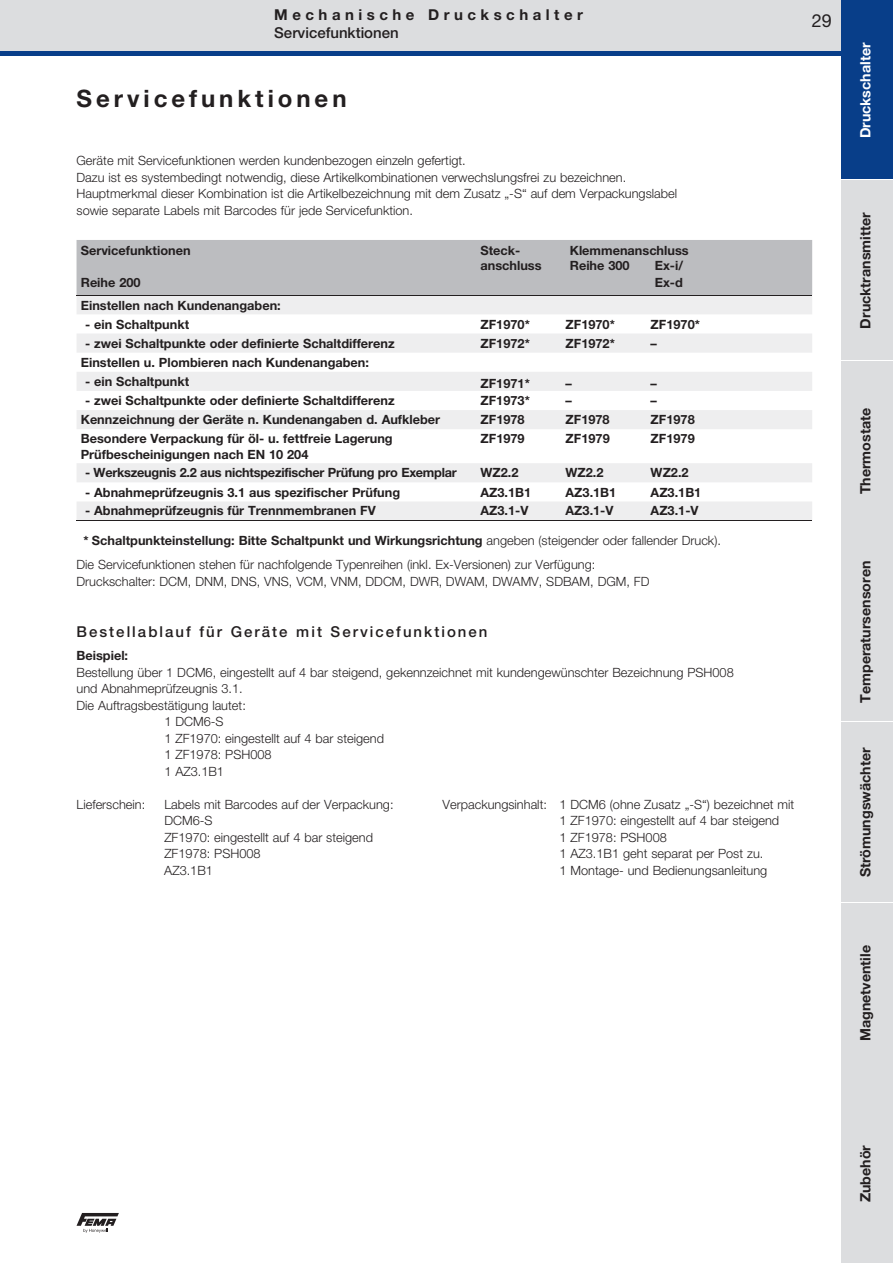
<style>
.page{position:relative;width:893px;height:1263px;background:#fff}
.page>*{position:absolute;margin:0;border:0;box-sizing:border-box;transform-origin:0 0}
.t1{font:700 24px "Helvetica Neue LT Pro";letter-spacing:.165em;color:#231f20}
.t2{font:18px "Helvetica Neue LT Pro";color:#231f20}
.t3{font:500 15px "Helvetica Neue LT Pro";letter-spacing:.135em;color:#231f20}
.t4{font:700 15px "Helvetica Neue LT Pro";letter-spacing:.3em;color:#231f20}
.t5{font:500 15px "Helvetica Neue LT Pro";color:#231f20}
.t6{font:700 14.25px "Helvetica Neue LT Pro";color:#231f20}
.t7{font:700 14.25px "Helvetica Neue LT Pro";color:#fff}
.t8{font:300 12.75px/16.5px "Helvetica Neue LT Pro";color:#231f20}
.t9{font:700 12.75px/16.5px "Helvetica Neue LT Pro";color:#231f20}
.t10{font:700 12.75px "Helvetica Neue LT Pro";letter-spacing:-.02em;color:#231f20}
.s1{font-weight:300}
</style>
<div class="page">
<div style="left:0;top:0;width:842px;height:51px;background:#dcdddf"></div>
<div style="left:842px;top:0;width:51px;height:180px;background:#083e89"></div>
<div style="left:842px;top:180px;width:51px;height:181px;background:#dcdddf"></div>
<hr style="left:842px;top:360px;width:51px;height:2px;background:#fff">
<div style="left:842px;top:361px;width:51px;height:180px;background:#dcdddf"></div>
<div style="left:842px;top:542px;width:51px;height:180px;background:#dcdddf"></div>
<div style="left:842px;top:722px;width:51px;height:181px;background:#dcdddf"></div>
<hr style="left:842px;top:902px;width:51px;height:2px;background:#fff">
<div style="left:842px;top:903px;width:51px;height:180px;background:#dcdddf"></div>
<div style="left:842px;top:1084px;width:51px;height:179px;background:#dcdddf"></div>
<hr style="left:0;top:51px;width:842px;height:4px;background:#083e89">
<div style="left:77px;top:240px;width:735px;height:55px;background:#bcbdc0"></div>
<svg style="left:77px;top:296px;width:735px;height:224px;fill:#f3f3f4"></svg>
<hr style="left:77px;top:295px;width:399px;height:1px;background:#231f20">
<hr style="left:476px;top:295px;width:85px;height:1px;background:#231f20">
<hr style="left:561px;top:295px;width:85px;height:1px;background:#231f20">
<hr style="left:646px;top:295px;width:166px;height:1px;background:#231f20">
<hr style="left:77px;top:520px;width:399px;height:1px;background:#231f20">
<hr style="left:476px;top:520px;width:85px;height:1px;background:#231f20">
<hr style="left:561px;top:520px;width:85px;height:1px;background:#231f20">
<hr style="left:646px;top:520px;width:166px;height:1px;background:#231f20">
<svg style="left:77px;top:1213px;width:42px;height:20px"></svg>
<p class="t4" style="left:274px;top:5px;width:310px">Mechanische Druckschalter</p>
<p class="t5" style="left:274px;top:24px;width:126px">Servicefunktionen</p>
<h2 class="t2" style="left:812px;top:10px;width:22px">29</h2>
<h1 class="t1" style="left:77px;top:84px;width:272px">Servicefunktionen</h1>
<p class="t8" style="left:77px;top:152px;width:602px">Geräte mit Servicefunktionen werden kundenbezogen einzeln gefertigt.<br>Dazu ist es systembedingt notwendig, diese Artikelkombinationen verwechslungsfrei zu bezeichnen.<br>Hauptmerkmal dieser Kombination ist die Artikelbezeichnung mit dem Zusatz „-S“ auf dem Verpackungslabel sowie separate Labels mit Barcodes für jede Servicefunktion.</p>
<p class="t9" style="left:81px;top:242px;width:111px">Servicefunktionen</p>
<p class="t9" style="left:480px;top:242px;width:41px">Steck-</p>
<p class="t9" style="left:570px;top:242px;width:120px">Klemmenanschluss</p>
<p class="t9" style="left:81px;top:274px;width:61px">Reihe 200</p>
<p class="t9" style="left:480px;top:257px;width:63px">anschluss</p>
<p class="t9" style="left:570px;top:257px;width:61px">Reihe 300</p>
<p class="t9" style="left:655px;top:257px;width:30px">Ex-i/<br>Ex-d</p>
<p class="t9" style="left:81px;top:296px;width:201px">Einstellen nach Kundenangaben:</p>
<p class="t9" style="left:85px;top:315px;width:106px">- ein Schaltpunkt</p>
<p class="t9" style="left:480px;top:315px;width:51px">ZF1970*</p>
<p class="t9" style="left:566px;top:315px;width:51px">ZF1970*</p>
<p class="t9" style="left:651px;top:315px;width:51px">ZF1970*</p>
<p class="t9" style="left:85px;top:335px;width:311px">- zwei Schaltpunkte oder definierte Schaltdifferenz</p>
<p class="t9" style="left:480px;top:335px;width:51px">ZF1972*</p>
<p class="t9" style="left:566px;top:335px;width:51px">ZF1972*</p>
<p class="t9" style="left:651px;top:335px;width:8px">–</p>
<p class="t9" style="left:81px;top:354px;width:290px">Einstellen u. Plombieren nach Kundenangaben:</p>
<p class="t9" style="left:85px;top:373px;width:106px">- ein Schaltpunkt</p>
<p class="t9" style="left:480px;top:375px;width:51px">ZF1971*</p>
<p class="t9" style="left:566px;top:375px;width:8px">–</p>
<p class="t9" style="left:651px;top:375px;width:8px">–</p>
<p class="t9" style="left:85px;top:392px;width:311px">- zwei Schaltpunkte oder definierte Schaltdifferenz</p>
<p class="t9" style="left:480px;top:392px;width:51px">ZF1973*</p>
<p class="t9" style="left:566px;top:392px;width:8px">–</p>
<p class="t9" style="left:651px;top:392px;width:8px">–</p>
<p class="t9" style="left:81px;top:411px;width:361px">Kennzeichnung der Geräte n. Kundenangaben d. Aufkleber</p>
<p class="t9" style="left:480px;top:411px;width:46px">ZF1978</p>
<p class="t9" style="left:566px;top:411px;width:46px">ZF1978</p>
<p class="t9" style="left:651px;top:411px;width:46px">ZF1978</p>
<p class="t9" style="left:81px;top:429px;width:313px">Besondere Verpackung für öl- u. fettfreie Lagerung<br>Prüfbescheinigungen nach EN 10 204</p>
<p class="t9" style="left:480px;top:429px;width:46px">ZF1979</p>
<p class="t9" style="left:566px;top:429px;width:46px">ZF1979</p>
<p class="t9" style="left:651px;top:429px;width:46px">ZF1979</p>
<p class="t10" style="left:85px;top:465px;width:373px">- Werkszeugnis 2.2 aus nichtspezifischer Prüfung pro Exemplar</p>
<p class="t9" style="left:480px;top:464px;width:40px">WZ2.2</p>
<p class="t9" style="left:566px;top:464px;width:40px">WZ2.2</p>
<p class="t9" style="left:651px;top:464px;width:40px">WZ2.2</p>
<p class="t9" style="left:85px;top:483px;width:317px">- Abnahmeprüfzeugnis 3.1 aus spezifischer Prüfung</p>
<p class="t9" style="left:480px;top:483px;width:52px">AZ3.1B1</p>
<p class="t9" style="left:566px;top:483px;width:52px">AZ3.1B1</p>
<p class="t9" style="left:651px;top:483px;width:52px">AZ3.1B1</p>
<p class="t9" style="left:85px;top:502px;width:292px">- Abnahmeprüfzeugnis für Trennmembranen FV</p>
<p class="t9" style="left:480px;top:502px;width:49px">AZ3.1-V</p>
<p class="t9" style="left:566px;top:502px;width:49px">AZ3.1-V</p>
<p class="t9" style="left:651px;top:502px;width:49px">AZ3.1-V</p>
<p class="t9" style="left:84px;top:531px;width:639px">* Schaltpunkteinstellung: Bitte Schaltpunkt und Wirkungsrichtung <span class="s1">angeben (steigender oder fallender Druck).</span></p>
<p class="t8" style="left:77px;top:556px;width:574px">Die Servicefunktionen stehen für nachfolgende Typenreihen (inkl. Ex-Versionen) zur Verfügung:<br>Druckschalter: DCM, DNM, DNS, VNS, VCM, VNM, DDCM, DWR, DWAM, DWAMV, SDBAM, DGM, FD</p>
<p class="t3" style="left:77px;top:622px;width:412px">Bestellablauf für Geräte mit Servicefunktionen</p>
<p class="t9" style="left:77px;top:647px;width:53px">Beispiel:</p>
<p class="t8" style="left:77px;top:663px;width:659px">Bestellung über 1 DCM6, eingestellt auf 4 bar steigend, gekennzeichnet mit kundengewünschter Bezeichnung PSH008</p>
<p class="t8" style="left:77px;top:680px;width:168px">und Abnahmeprüfzeugnis 3.1.</p>
<p class="t8" style="left:77px;top:696px;width:171px">Die Auftragsbestätigung lautet:</p>
<p class="t8" style="left:164px;top:713px;width:61px">1 DCM6-S</p>
<p class="t8" style="left:164px;top:729px;width:221px">1 ZF1970: eingestellt auf 4 bar steigend</p>
<p class="t8" style="left:164px;top:746px;width:109px">1 ZF1978: PSH008</p>
<p class="t8" style="left:164px;top:762px;width:61px">1 AZ3.1B1</p>
<p class="t8" style="left:77px;top:795px;width:70px">Lieferschein:</p>
<p class="t8" style="left:164px;top:795px;width:231px">Labels mit Barcodes auf der Verpackung:</p>
<p class="t8" style="left:443px;top:795px;width:353px">Verpackungsinhalt: 1 DCM6 (ohne Zusatz „-S“) bezeichnet mit</p>
<p class="t8" style="left:164px;top:812px;width:50px">DCM6-S</p>
<p class="t8" style="left:560px;top:812px;width:221px">1 ZF1970: eingestellt auf 4 bar steigend</p>
<p class="t8" style="left:164px;top:828px;width:210px">ZF1970: eingestellt auf 4 bar steigend</p>
<p class="t8" style="left:560px;top:828px;width:109px">1 ZF1978: PSH008</p>
<p class="t8" style="left:164px;top:845px;width:98px">ZF1978: PSH008</p>
<p class="t8" style="left:560px;top:845px;width:205px">1 AZ3.1B1 geht separat per Post zu.</p>
<p class="t8" style="left:164px;top:861px;width:50px">AZ3.1B1</p>
<p class="t8" style="left:559px;top:861px;width:209px">1 Montage- und Bedienungsanleitung</p>
<p class="t7" style="left:856px;top:138px;width:97px;rotate:-90deg">Druckschalter</p>
<p class="t6" style="left:856px;top:329px;width:118px;rotate:-90deg">Drucktransmitter</p>
<p class="t6" style="left:856px;top:494px;width:88px;rotate:-90deg">Thermostate</p>
<p class="t6" style="left:856px;top:703px;width:144px;rotate:-90deg">Temperatursensoren</p>
<p class="t6" style="left:856px;top:877px;width:131px;rotate:-90deg">Strömungswächter</p>
<p class="t6" style="left:856px;top:1041px;width:98px;rotate:-90deg">Magnetventile</p>
<p class="t6" style="left:856px;top:1202px;width:59px;rotate:-90deg">Zubehör</p>
</div>
